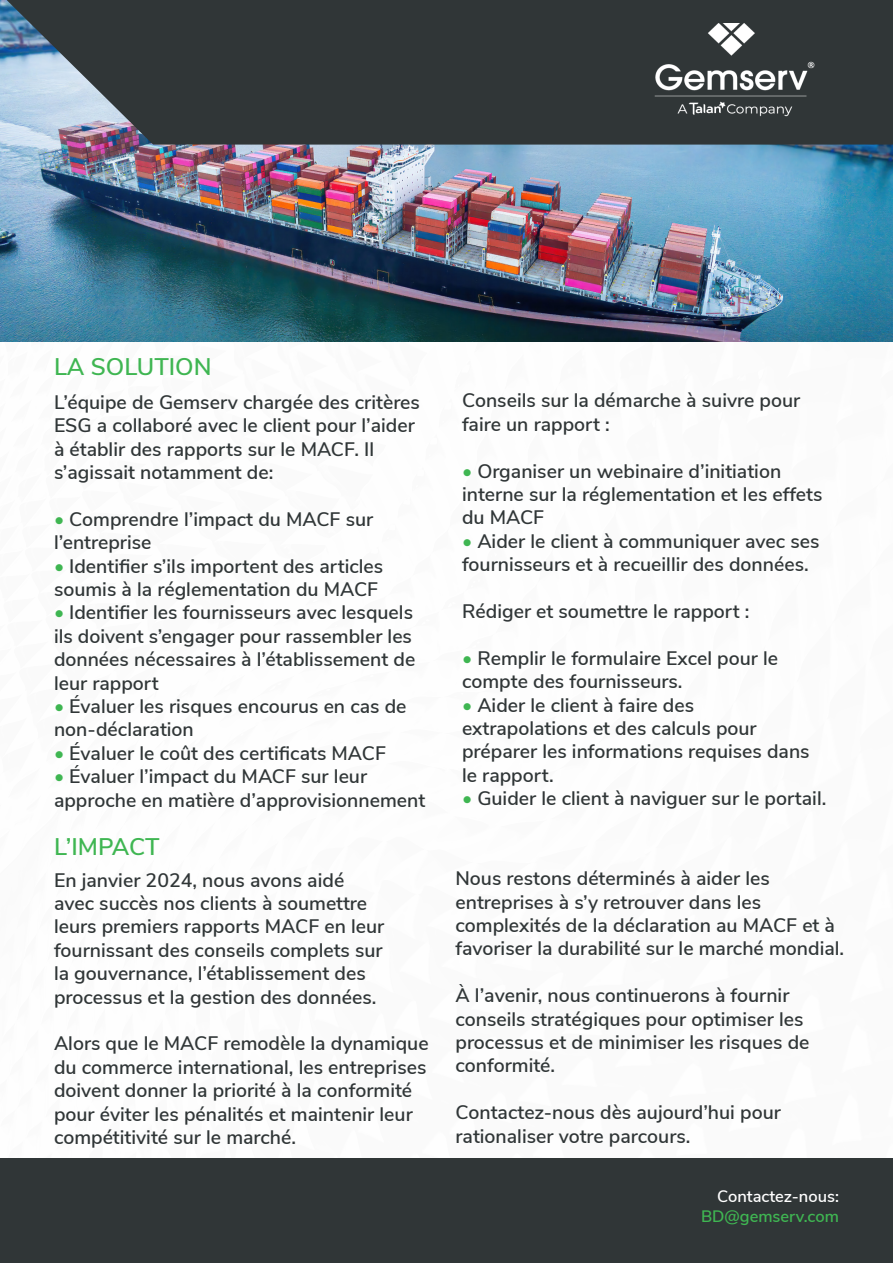
<style>
.page{position:relative;width:893px;height:1263px;background:#fff}
.page>*{position:absolute;margin:0;border:0;box-sizing:border-box;transform-origin:0 0}
.t1{font:600 24px "Nunito Sans";color:#3fb652}
.t2{font:600 19.5px/23.4px "Nunito Sans";color:#303637}
.t3{font:600 16.5px/19.8px "Nunito Sans";color:#fff;text-align:right}
.s1{color:#3fb652}
</style>
<div class="page">
<img style="left:0;top:0;width:893px;height:342px">
<svg style="left:7px;top:0;width:886px;height:145px;background:#3b4246"></svg>
<img style="left:655px;top:24px;width:160px;height:92px">
<div style="left:0;top:1159px;width:893px;height:104px;background:#303637"></div>
<p class="t1" style="left:54px;top:349px;width:159px">LA SOLUTION</p>
<p class="t2" style="left:54px;top:389px;width:367px">L’équipe de Gemserv chargée des critères ESG a collaboré avec le client pour l’aider à établir des rapports sur le MACF. Il s’agissait notamment de:</p>
<p class="t2" style="left:54px;top:506px;width:321px"><span class="s1">•</span> Comprendre l’impact du MACF sur l’entreprise</p>
<p class="t2" style="left:54px;top:553px;width:331px"><span class="s1">•</span> Identifier s’ils importent des articles soumis à la réglementation du MACF</p>
<p class="t2" style="left:54px;top:600px;width:363px"><span class="s1">•</span> Identifier les fournisseurs avec lesquels ils doivent s’engager pour rassembler les données nécessaires à l’établissement de leur rapport</p>
<p class="t2" style="left:54px;top:693px;width:354px"><span class="s1">•</span> Évaluer les risques encourus en cas de non-déclaration</p>
<p class="t2" style="left:54px;top:740px;width:333px"><span class="s1">•</span> Évaluer le coût des certificats MACF</p>
<p class="t2" style="left:54px;top:764px;width:373px"><span class="s1">•</span> Évaluer l’impact du MACF sur leur approche en matière d’approvisionnement</p>
<p class="t1" style="left:54px;top:829px;width:107px">L’IMPACT</p>
<p class="t2" style="left:54px;top:867px;width:332px">En janvier 2024, nous avons aidé avec succès nos clients à soumettre leurs premiers rapports MACF en leur fournissant des conseils complets sur la gouvernance, l’établissement des processus et la gestion des données.</p>
<p class="t2" style="left:54px;top:1031px;width:376px">Alors que le MACF remodèle la dynamique du commerce international, les entreprises doivent donner la priorité à la conformité pour éviter les pénalités et maintenir leur compétitivité sur le marché.</p>
<p class="t2" style="left:462px;top:388px;width:340px">Conseils sur la démarche à suivre pour faire un rapport :</p>
<p class="t2" style="left:462px;top:458px;width:362px"><span class="s1">•</span> Organiser un webinaire d’initiation interne sur la réglementation et les effets du MACF</p>
<p class="t2" style="left:462px;top:528px;width:359px"><span class="s1">•</span> Aider le client à communiquer avec ses fournisseurs et à recueillir des données.</p>
<p class="t2" style="left:462px;top:598px;width:289px">Rédiger et soumettre le rapport :</p>
<p class="t2" style="left:462px;top:645px;width:318px"><span class="s1">•</span> Remplir le formulaire Excel pour le compte des fournisseurs.</p>
<p class="t2" style="left:462px;top:692px;width:349px"><span class="s1">•</span> Aider le client à faire des extrapolations et des calculs pour préparer les informations requises dans le rapport.</p>
<p class="t2" style="left:462px;top:786px;width:366px"><span class="s1">•</span> Guider le client à naviguer sur le portail.</p>
<p class="t2" style="left:455px;top:865px;width:390px">Nous restons déterminés à aider les entreprises à s’y retrouver dans les complexités de la déclaration au MACF et à favoriser la durabilité sur le marché mondial.</p>
<p class="t2" style="left:455px;top:982px;width:356px">À l’avenir, nous continuerons à fournir conseils stratégiques pour optimiser les processus et de minimiser les risques de conformité.</p>
<p class="t2" style="left:455px;top:1099px;width:327px">Contactez-nous dès aujourd’hui pour rationaliser votre parcours.</p>
<p class="t3" style="left:701px;top:1185px;width:139px">Contactez-nous:<br><span class="s1">BD@gemserv.com</span></p>
</div>
